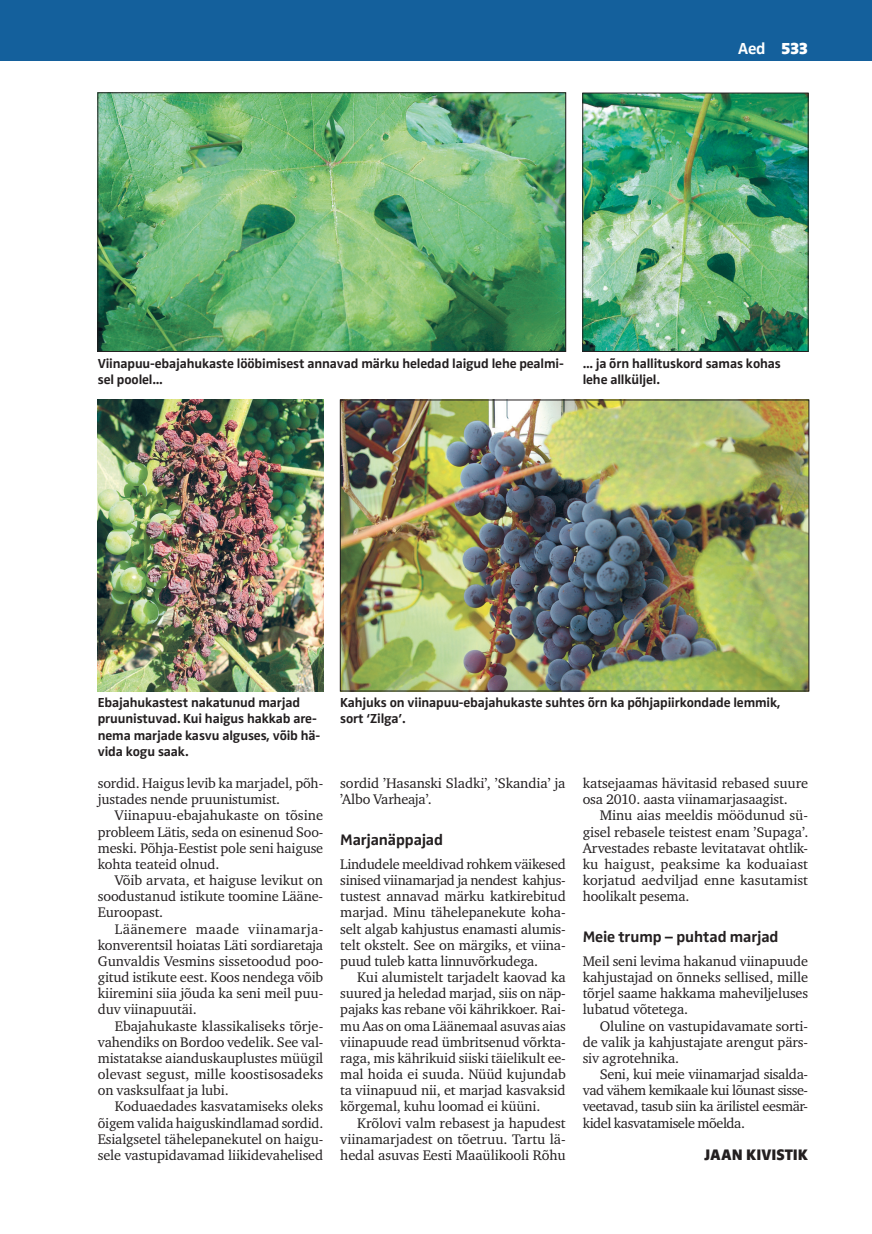
<style>
.page{position:relative;width:872px;height:1234px;background:#fff}
.page>*{position:absolute;margin:0;border:0;box-sizing:border-box;transform-origin:0 0}
.t1{font:700 16.5px "Zwo Pro";color:#fff}
.t2{font:700 15.75px "Zwo Pro";letter-spacing:-.01em;color:#231f20}
.t3{font:900 15.75px "Zwo Pro";color:#231f20}
.t4{font:14.25px/16.2px "Charter ITC";letter-spacing:-.01em;color:#231f20;text-align:justify}
.t5{font:700 13.5px/16.2px "Zwo Pro";letter-spacing:-.01em;color:#231f20}
.s1{font-weight:900}
</style>
<div class="page">
<div style="left:0;top:0;width:872px;height:60px;background:#14609c"></div>
<img style="left:100px;top:95px;width:464px;height:254px">
<div style="left:98px;top:93px;width:468px;height:258px;border:1px solid #231f20"></div>
<img style="left:584px;top:95px;width:222px;height:254px">
<div style="left:582px;top:93px;width:226px;height:258px;border:1px solid #231f20"></div>
<img style="left:98px;top:400px;width:225px;height:291px">
<img style="left:342px;top:401px;width:465px;height:288px">
<div style="left:340px;top:399px;width:469px;height:292px;border:1px solid #231f20"></div>
<p class="t1" style="left:738px;top:39px;width:72px">Aed <span class="s1">533</span></p>
<p class="t5" style="left:98px;top:355px;width:467px">Viinapuu-ebajahukaste lööbimisest annavad märku heledad laigud lehe pealmi&shy;sel poolel...</p>
<p class="t5" style="left:583px;top:355px;width:200px">... ja õrn hallituskord samas kohas lehe allküljel.</p>
<p class="t5" style="left:98px;top:694px;width:224px">Ebajahukastest nakatunud marjad pruunistuvad. Kui haigus hakkab are&shy;nema marjade kasvu alguses, võib hä&shy;vida kogu saak.</p>
<p class="t5" style="left:340px;top:694px;width:442px">Kahjuks on viinapuu-ebajahukaste suhtes õrn ka põhjapiirkondade lemmik, sort ‘Zilga’.</p>
<p class="t4" style="left:98px;top:774px;width:227px">sordid. Haigus levib ka marjadel, põh&shy;justades nende pruunistumist.</p>
<p class="t4" style="left:98px;top:807px;width:227px;text-indent:17px">Viinapuu-ebajahukaste on tõsine probleem Lätis, seda on esinenud Soo&shy;meski. Põhja-Eestist pole seni haiguse kohta teateid olnud.</p>
<p class="t4" style="left:98px;top:871px;width:227px;text-indent:17px">Võib arvata, et haiguse levikut on soodustanud istikute toomine Lääne-Euroopast.</p>
<p class="t4" style="left:98px;top:920px;width:227px;text-indent:17px">Läänemere maade viinamarja&shy;konverentsil hoiatas Läti sordiaretaja Gunvaldis Vesmins sissetoodud poo&shy;gitud istikute eest. Koos nendega võib kiiremini siia jõuda ka seni meil puu&shy;duv viinapuutäi.</p>
<p class="t4" style="left:98px;top:1017px;width:227px;text-indent:17px">Ebajahukaste klassikaliseks tõrje&shy;vahendiks on Bordoo vedelik. See val&shy;mistatakse aianduskauplustes müügil olevast segust, mille koostisosadeks on vasksulfaat ja lubi.</p>
<p class="t4" style="left:98px;top:1098px;width:227px;text-indent:17px">Koduaedades kasvatamiseks oleks õigem valida haiguskindlamad sordid.<br>Esialgsetel tähelepanekutel on haigu&shy;sele vastupidavamad liikidevahelised</p>
<p class="t4" style="left:340px;top:774px;width:227px">sordid ’Hasanski Sladki’, ’Skandia’ ja ’Albo Varheaja’.</p>
<p class="t2" style="left:340px;top:830px;width:104px">Marjanäppajad</p>
<p class="t4" style="left:340px;top:855px;width:227px">Lindudele meeldivad rohkem väikesed sinised viinamarjad ja nendest kahjus&shy;tustest annavad märku katkirebitud marjad. Minu tähelepanekute koha&shy;selt algab kahjustus enamasti alumis&shy;telt okstelt. See on märgiks, et viina&shy;puud tuleb katta linnuvõrkudega.</p>
<p class="t4" style="left:340px;top:968px;width:227px;text-indent:17px">Kui alumistelt tarjadelt kaovad ka suured ja heledad marjad, siis on näp&shy;pajaks kas rebane või kährikkoer. Rai&shy;mu Aas on oma Läänemaal asuvas aias viinapuude read ümbritsenud võrkta&shy;raga, mis kährikuid siiski täielikult ee&shy;mal hoida ei suuda. Nüüd kujundab ta viinapuud nii, et marjad kasvaksid kõrgemal, kuhu loomad ei küüni.</p>
<p class="t4" style="left:340px;top:1114px;width:227px;text-indent:17px">Krõlovi valm rebasest ja hapudest viinamarjadest on tõetruu. Tartu lä&shy;hedal asuvas Eesti Maaülikooli Rõhu</p>
<p class="t4" style="left:583px;top:774px;width:227px">katsejaamas hävitasid rebased suure osa 2010. aasta viinamarjasaagist.</p>
<p class="t4" style="left:583px;top:807px;width:227px;text-indent:17px">Minu aias meeldis möödunud sü&shy;gisel rebasele teistest enam ’Supaga’.<br>Arvestades rebaste levitatavat ohtlik&shy;ku haigust, peaksime ka koduaiast korjatud aedviljad enne kasutamist hoolikalt pesema.</p>
<p class="t2" style="left:583px;top:927px;width:197px">Meie trump – puhtad marjad</p>
<p class="t4" style="left:583px;top:952px;width:227px">Meil seni levima hakanud viinapuude kahjustajad on õnneks sellised, mille tõrjel saame hakkama maheviljeluses lubatud võtetega.</p>
<p class="t4" style="left:583px;top:1017px;width:227px;text-indent:17px">Oluline on vastupidavamate sorti&shy;de valik ja kahjustajate arengut pärs&shy;siv agrotehnika.</p>
<p class="t4" style="left:583px;top:1065px;width:227px;text-indent:17px">Seni, kui meie viinamarjad sisalda&shy;vad vähem kemikaale kui lõunast sisse&shy;veetavad, tasub siin ka ärilistel eesmär&shy;kidel kasvatamisele mõelda.</p>
<p class="t3" style="left:704px;top:1144px;width:105px">JAAN KIVISTIK</p>
</div>
